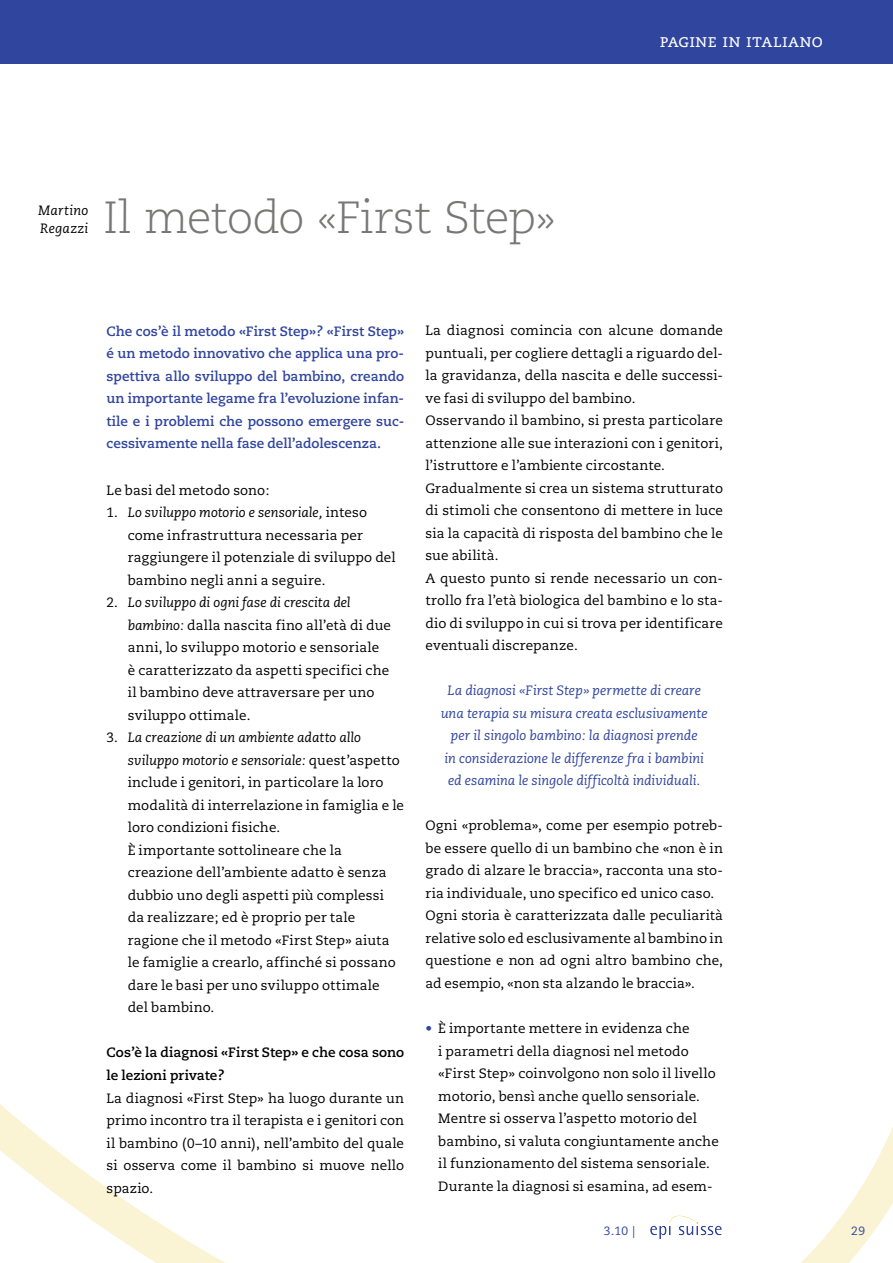
<style>
.page{position:relative;width:893px;height:1263px;background:#fff}
.page>*{position:absolute;margin:0;border:0;box-sizing:border-box;transform-origin:0 0}
.t1{font:300 45px "Caecilia";letter-spacing:-.015em;color:#777776}
.t2{font:18px "Caecilia Roman SC";letter-spacing:.01em;color:#fff}
.t3{font:13.5px/22.5px "Caecilia";letter-spacing:.01em;color:#000}
.t4{font:700 13.5px/22.5px "Caecilia";color:#30459e;text-align:justify}
.t5{font:italic 13.5px/22.5px "Caecilia";color:#30459e;text-align:center}
.t6{font:700 13.5px/22.5px "Caecilia";letter-spacing:.005em;color:#000}
.t7{font:italic 13.5px/18px "Caecilia";letter-spacing:.02em;color:#000}
.t8{font:12px "Caecilia";color:#30459e}
.s1{font-style:italic}
.s2{color:#30459e}
</style>
<div class="page">
<svg style="left:0;top:1104px;width:893px;height:159px"></svg>
<div style="left:0;top:0;width:893px;height:63px;background:#30459e"></div>
<svg style="left:649px;top:1214px;width:74px;height:27px"></svg>
<h2 class="t2" style="left:660px;top:30px;width:164px">pagine in italiano</h2>
<p class="t7" style="left:38px;top:201px;width:52px">Martino<br>Regazzi</p>
<h1 class="t1" style="left:103px;top:192px;width:454px">Il metodo «First Step»</h1>
<p class="t4" style="left:107px;top:320px;width:299px">Che cos’è il metodo «First Step»? «First Step» é un metodo innovativo che applica una pro&shy;spettiva allo sviluppo del bambino, creando un importante legame fra l’evoluzione infan&shy;tile e i problemi che possono emergere suc&shy;cessivamente nella fase dell’adolescenza.</p>
<p class="t3" style="left:107px;top:479px;width:165px">Le basi del metodo sono:</p>
<p class="t3" style="left:128px;top:502px;width:269px;text-indent:-21px">1. <span class="s1">Lo sviluppo motorio e sensoriale,</span> inteso come infrastruttura necessaria per raggiungere il potenziale di sviluppo del bambino negli anni a seguire.</p>
<p class="t3" style="left:128px;top:592px;width:265px;text-indent:-21px">2. <span class="s1">Lo sviluppo di ogni fase di crescita del bambino:</span> dalla nascita fino all’età di due anni, lo sviluppo motorio e sensoriale<br>è caratterizzato da aspetti specifici che il bambino deve attraversare per uno sviluppo ottimale.</p>
<p class="t3" style="left:128px;top:727px;width:278px;text-indent:-21px">3. <span class="s1">La creazione di un ambiente adatto allo sviluppo motorio e sensoriale:</span> quest’aspetto include i genitori, in particolare la loro modalità di interrelazione in famiglia e le loro condizioni fisiche.<br>È importante sottolineare che la creazione dell’ambiente adatto è senza dubbio uno degli aspetti più complessi<br>da realizzare; ed è proprio per tale ragione che il metodo «First Step» aiuta le famiglie a crearlo, affinché si possano dare le basi per uno sviluppo ottimale<br>del bambino.</p>
<p class="t6" style="left:107px;top:1042px;width:299px">Cos’è la diagnosi «First Step» e che cosa sono le lezioni private?</p>
<p class="t3" style="left:107px;top:1087px;width:299px;text-align:justify">La diagnosi «First Step» ha luogo durante un primo incontro tra il terapista e i genitori con il bambino (0–10 anni), nell’ambito del quale si osserva come il bambino si muove nello spazio.</p>
<p class="t3" style="left:425px;top:320px;width:299px">La diagnosi comincia con alcune domande puntuali, per cogliere dettagli a riguardo del&shy;la gravidanza, della nascita e delle successi&shy;ve fasi di sviluppo del bambino.<br>Osservando il bambino, si presta particolare attenzione alle sue interazioni con i genitori, l’istruttore e l’ambiente circostante.<br>Gradualmente si crea un sistema strutturato di stimoli che consentono di mettere in luce sia la capacità di risposta del bambino che le sue abilità.<br>A questo punto si rende necessario un con&shy;trollo fra l’età biologica del bambino e lo sta&shy;dio di sviluppo in cui si trova per identificare eventuali discrepanze.</p>
<p class="t5" style="left:441px;top:680px;width:269px">La diagnosi «First Step» permette di creare una terapia su misura creata esclusivamente per il singolo bambino: la diagnosi prende<br>in considerazione le differenze fra i bambini ed esamina le singole difficoltà individuali.</p>
<p class="t3" style="left:425px;top:815px;width:299px">Ogni «problema», come per esempio potreb&shy;be essere quello di un bambino che «non è in grado di alzare le braccia», racconta una sto&shy;ria individuale, uno specifico ed unico caso.<br>Ogni storia è caratterizzata dalle peculiarità relative solo ed esclusivamente al bambino in questione e non ad ogni altro bambino che, ad esempio, «non sta alzando le braccia».</p>
<p class="t3" style="left:438px;top:1017px;width:282px;text-indent:-13px"><span class="s2">•</span> È importante mettere in evidenza che<br>i parametri della diagnosi nel metodo «First Step» coinvolgono non solo il livello motorio, bensì anche quello sensoriale.<br>Mentre si osserva l’aspetto motorio del bambino, si valuta congiuntamente anche il funzionamento del sistema sensoriale.<br>Durante la diagnosi si esamina, ad esem-</p>
<p class="t8" style="left:604px;top:1223px;width:33px">3.10 |</p>
<p class="t8" style="left:851px;top:1223px;width:15px">29</p>
</div>
